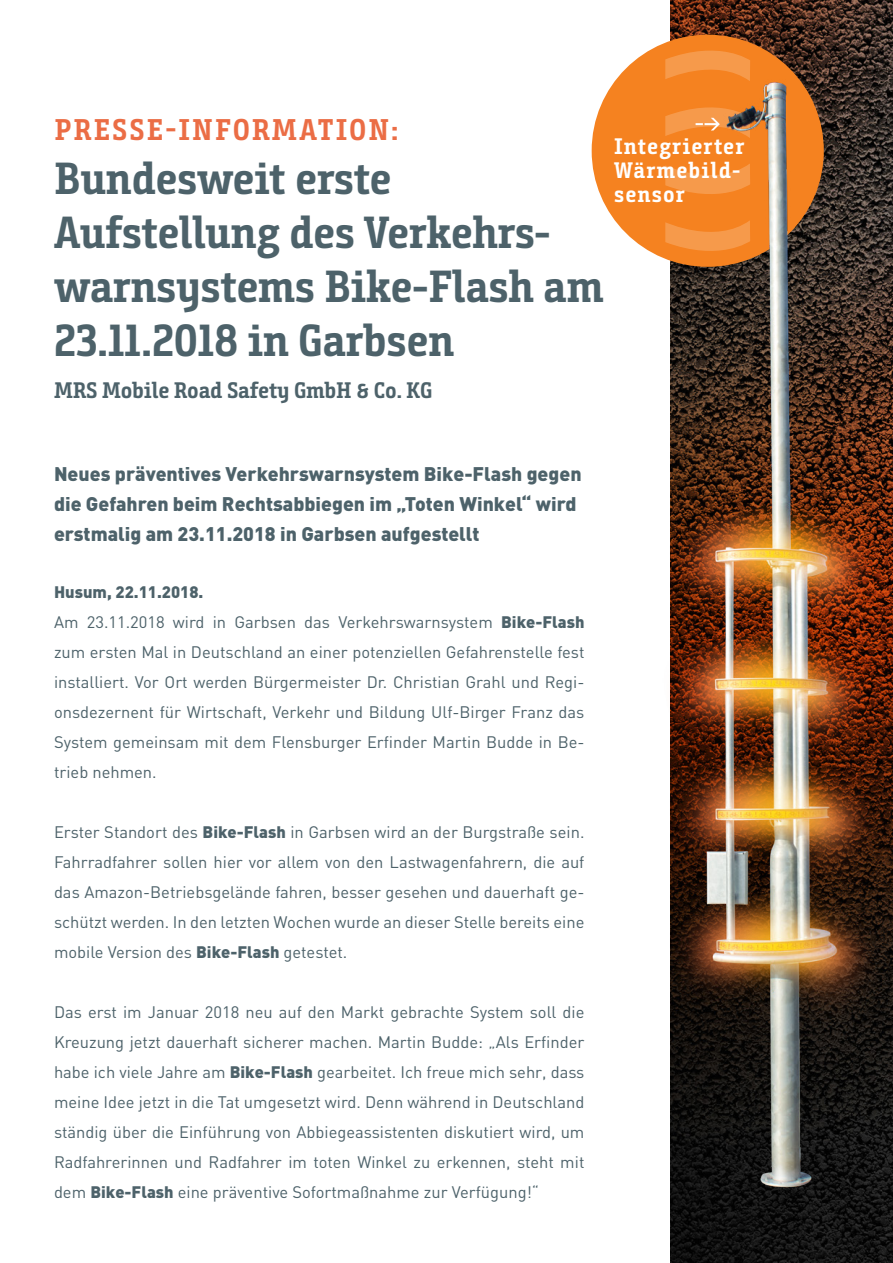
<style>
.page{position:relative;width:893px;height:1263px;background:#fff}
.page>*{position:absolute;margin:0;border:0;box-sizing:border-box;transform-origin:0 0}
.Head_Bunday{font:700 45px/54px "Bunday Slab";letter-spacing:-.01em;color:#4d626a}
.Head_Bunday-2{font:700 30px "Bunday Slab";letter-spacing:.07em;color:#eb6d45}
.Head_Bunday-3{font:700 22.5px "Bunday Slab";letter-spacing:-.01em;color:#4d626a}
.Head_Bunday-4{font:700 22.5px/24px "Bunday Slab";letter-spacing:.05em;color:#fff}
.Einleitungstext_10_1{font:900 19.5px/30px "DIN";color:#4d626a}
.Einleitungstext_10_1-2{font:16.5px/30px "DIN";color:#4d626a;text-align:justify}
.Einleitungstext_10_1-3{font:900 16.5px "DIN";color:#4d626a}
.s1{font-weight:900}
</style>
<div class="page">
<div style="left:592px;top:35px;width:232px;height:232px;background:#f58220;border-radius:50%"></div>
<img style="left:651px;top:0;width:242px;height:1263px">
<p class="Head_Bunday-2" style="left:55px;top:112px;width:346px">PRESSE-INFORMATION:</p>
<p class="Head_Bunday" style="left:54px;top:152px;width:339px">Bundesweit erste</p>
<p class="Head_Bunday" style="left:54px;top:206px;width:551px">Aufstellung des Verkehrs&shy;warnsystems Bike-Flash am<br>23.11.2018 in Garbsen</p>
<p class="Head_Bunday-3" style="left:54px;top:377px;width:380px">MRS Mobile Road Safety GmbH &amp; Co. KG</p>
<p class="Head_Bunday-4" style="left:614px;top:134px;width:132px">Integrierter<br>Wärmebild&shy;sensor</p>
<p class="Einleitungstext_10_1" style="left:54px;top:458px;width:529px">Neues präventives Verkehrswarnsystem Bike-Flash gegen die Gefahren beim Rechtsabbiegen im „Toten Winkel“ wird erstmalig am 23.11.2018 in Garbsen aufgestellt</p>
<p class="Einleitungstext_10_1-3" style="left:54px;top:581px;width:151px">Husum, 22.11.2018.</p>
<p class="Einleitungstext_10_1-2" style="left:54px;top:607px;width:532px">Am 23.11.2018 wird in Garbsen das Verkehrswarnsystem <span class="s1">Bike-Flash </span>zum ersten Mal in Deutschland an einer potenziellen Gefahrenstelle fest installiert. Vor Ort werden Bürgermeister Dr. Christian Grahl und Regi&shy;onsdezernent für Wirtschaft, Verkehr und Bildung Ulf-Birger Franz das System gemeinsam mit dem Flensburger Erfinder Martin Budde in Be&shy;trieb nehmen.</p>
<p class="Einleitungstext_10_1-2" style="left:54px;top:817px;width:532px">Erster Standort des <span class="s1">Bike-Flash</span> in Garbsen wird an der Burgstraße sein.<br>Fahrradfahrer sollen hier vor allem von den Lastwagenfahrern, die auf das Amazon-Betriebsgelände fahren, besser gesehen und dauerhaft ge&shy;schützt werden. In den letzten Wochen wurde an dieser Stelle bereits eine mobile Version des <span class="s1">Bike-Flash</span> getestet.</p>
<p class="Einleitungstext_10_1-2" style="left:54px;top:997px;width:532px">Das erst im Januar 2018 neu auf den Markt gebrachte System soll die Kreuzung jetzt dauerhaft sicherer machen. Martin Budde: „Als Erfinder habe ich viele Jahre am <span class="s1">Bike-Flash</span> gearbeitet. Ich freue mich sehr, dass meine Idee jetzt in die Tat umgesetzt wird. Denn während in Deutschland ständig über die Einführung von Abbiegeassistenten diskutiert wird, um Radfahrerinnen und Radfahrer im toten Winkel zu erkennen, steht mit dem <span class="s1">Bike-Flash</span> eine präventive Sofortmaßnahme zur Verfügung!“</p>
</div>
